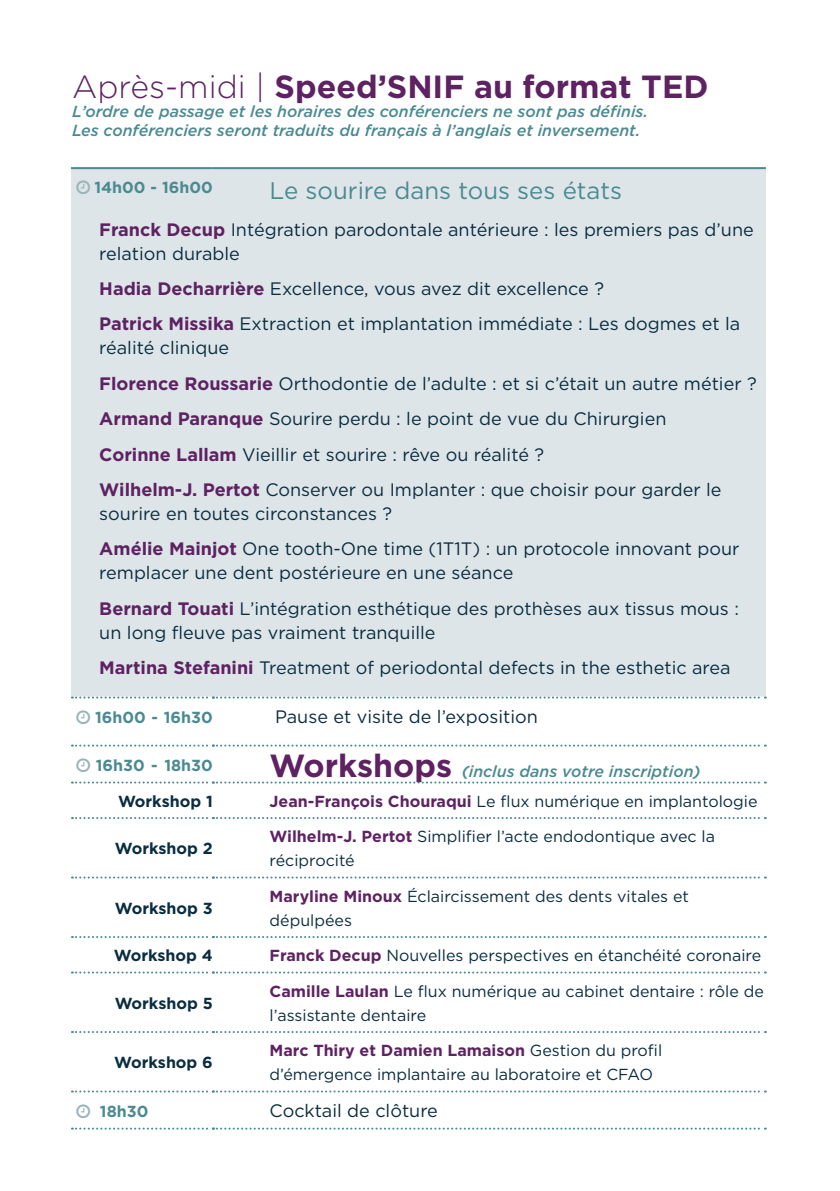
<style>
.page{position:relative;width:840px;height:1191px;background:#fff}
.page>*{position:absolute;margin:0;border:0;box-sizing:border-box;transform-origin:0 0}
.t1{font:700 32px "Gotham";color:#5e2262}
.t2{font:24px "Gotham";color:#4b8a91}
.t3{font:18px/35.4px "Gotham";color:#0a2d41}
.t4{font:16px/24px "Gotham";color:#0a2d41}
.t5{font:italic 500 16px/19.2px "Gotham";color:#4b8a91}
.t6{font:700 16px "Gotham";color:#0a2d41}
.t7{font:700 16px "Gotham";color:#4b8a91}
.s1{font-weight:300}
.s2{font-weight:700;color:#5e2262}
.s3{font-weight:700;font-style:normal;font-size:32px;color:#5e2262}
</style>
<div class="page">
<div style="left:71px;top:169px;width:694px;height:528px;background:#dee5e8"></div>
<hr style="left:71px;top:167px;width:142px;height:2px;background:#4b8a91">
<hr style="left:213px;top:167px;width:552px;height:2px;background:#4b8a91">
<svg style="left:72px;top:696px;width:693px;height:2px"></svg>
<svg style="left:72px;top:744px;width:693px;height:2px"></svg>
<svg style="left:72px;top:781px;width:693px;height:2px"></svg>
<svg style="left:72px;top:817px;width:693px;height:2px"></svg>
<svg style="left:72px;top:876px;width:693px;height:2px"></svg>
<svg style="left:72px;top:936px;width:693px;height:2px"></svg>
<svg style="left:72px;top:971px;width:693px;height:2px"></svg>
<svg style="left:72px;top:1031px;width:693px;height:2px"></svg>
<svg style="left:72px;top:1090px;width:693px;height:2px"></svg>
<svg style="left:72px;top:1127px;width:693px;height:2px"></svg>
<svg style="left:77px;top:180px;width:13px;height:14px"></svg>
<h1 class="t1" style="left:72px;top:65px;width:637px"><span class="s1">Après-midi |</span> Speed’SNIF au format TED</h1>
<p class="t5" style="left:72px;top:101px;width:577px">L’ordre de passage et les horaires des conférenciers ne sont pas définis.<br>Les conférenciers seront traduits du français à l’anglais et inversement.</p>
<p class="t7" style="left:94px;top:177px;width:120px">14h00 - 16h00</p>
<h2 class="t2" style="left:269px;top:175px;width:354px">Le sourire dans tous ses états</h2>
<p class="t3" style="left:99px;top:217px;width:655px;line-height:24px"><span class="s2">Franck Decup</span> Intégration parodontale antérieure : les premiers pas d’une relation durable</p>
<p class="t3" style="left:99px;top:271px;width:642px"><span class="s2">Hadia Decharrière</span> Excellence, vous avez dit excellence ?<br><span class="s2">Patrick Missika</span> Extraction et implantation immédiate : Les dogmes et la</p>
<p class="t3" style="left:99px;top:330px;width:658px">réalité clinique<br><span class="s2">Florence Roussarie</span> Orthodontie de l’adulte : et si c’était un autre métier ?<br><span class="s2">Armand Paranque</span> Sourire perdu : le point de vue du Chirurgien<br><span class="s2">Corinne Lallam</span> Vieillir et sourire : rêve ou réalité ?<br><span class="s2">Wilhelm-J. Pertot</span> Conserver ou Implanter : que choisir pour garder le</p>
<p class="t3" style="left:99px;top:495px;width:641px">sourire en toutes circonstances ?<br><span class="s2">Amélie Mainjot</span> One tooth-One time (1T1T) : un protocole innovant pour</p>
<p class="t3" style="left:99px;top:555px;width:640px">remplacer une dent postérieure en une séance<br><span class="s2">Bernard Touati</span> L’intégration esthétique des prothèses aux tissus mous :</p>
<p class="t3" style="left:99px;top:614px;width:632px">un long fleuve pas vraiment tranquille<br><span class="s2">Martina Stefanini</span> Treatment of periodontal defects in the esthetic area</p>
<p class="t7" style="left:95px;top:706px;width:119px">16h00 - 16h30</p>
<p class="t3" style="left:275px;top:699px;width:264px">Pause et visite de l’exposition</p>
<p class="t7" style="left:96px;top:754px;width:118px">16h30 - 18h30</p>
<p class="t5" style="left:269px;top:761px;width:432px"><span class="s3">Workshops</span> (inclus dans votre inscription)</p>
<p class="t6" style="left:118px;top:790px;width:96px">Workshop 1</p>
<p class="t4" style="left:269px;top:788px;width:489px"><span class="s2">Jean-François Chouraqui</span> Le flux numérique en implantologie</p>
<p class="t6" style="left:115px;top:838px;width:99px">Workshop 2</p>
<p class="t4" style="left:269px;top:824px;width:446px"><span class="s2">Wilhelm-J. Pertot</span> Simplifier l’acte endodontique avec la réciprocité</p>
<p class="t6" style="left:115px;top:897px;width:99px">Workshop 3</p>
<p class="t4" style="left:269px;top:883px;width:420px"><span class="s2">Maryline Minoux</span> Éclaircissement des dents vitales et dépulpées</p>
<p class="t6" style="left:114px;top:945px;width:100px">Workshop 4</p>
<p class="t4" style="left:269px;top:943px;width:493px"><span class="s2">Franck Decup</span> Nouvelles perspectives en étanchéité coronaire</p>
<p class="t6" style="left:115px;top:992px;width:100px">Workshop 5</p>
<p class="t4" style="left:269px;top:978px;width:495px"><span class="s2">Camille Laulan</span> Le flux numérique au cabinet dentaire : rôle de l’assistante dentaire</p>
<p class="t6" style="left:114px;top:1051px;width:100px">Workshop 6</p>
<p class="t4" style="left:269px;top:1038px;width:394px"><span class="s2">Marc Thiry et Damien Lamaison</span> Gestion du profil d’émergence implantaire au laboratoire et CFAO</p>
<p class="t7" style="left:100px;top:1100px;width:50px">18h30</p>
<p class="t3" style="left:269px;top:1092px;width:170px">Cocktail de clôture</p>
</div>
